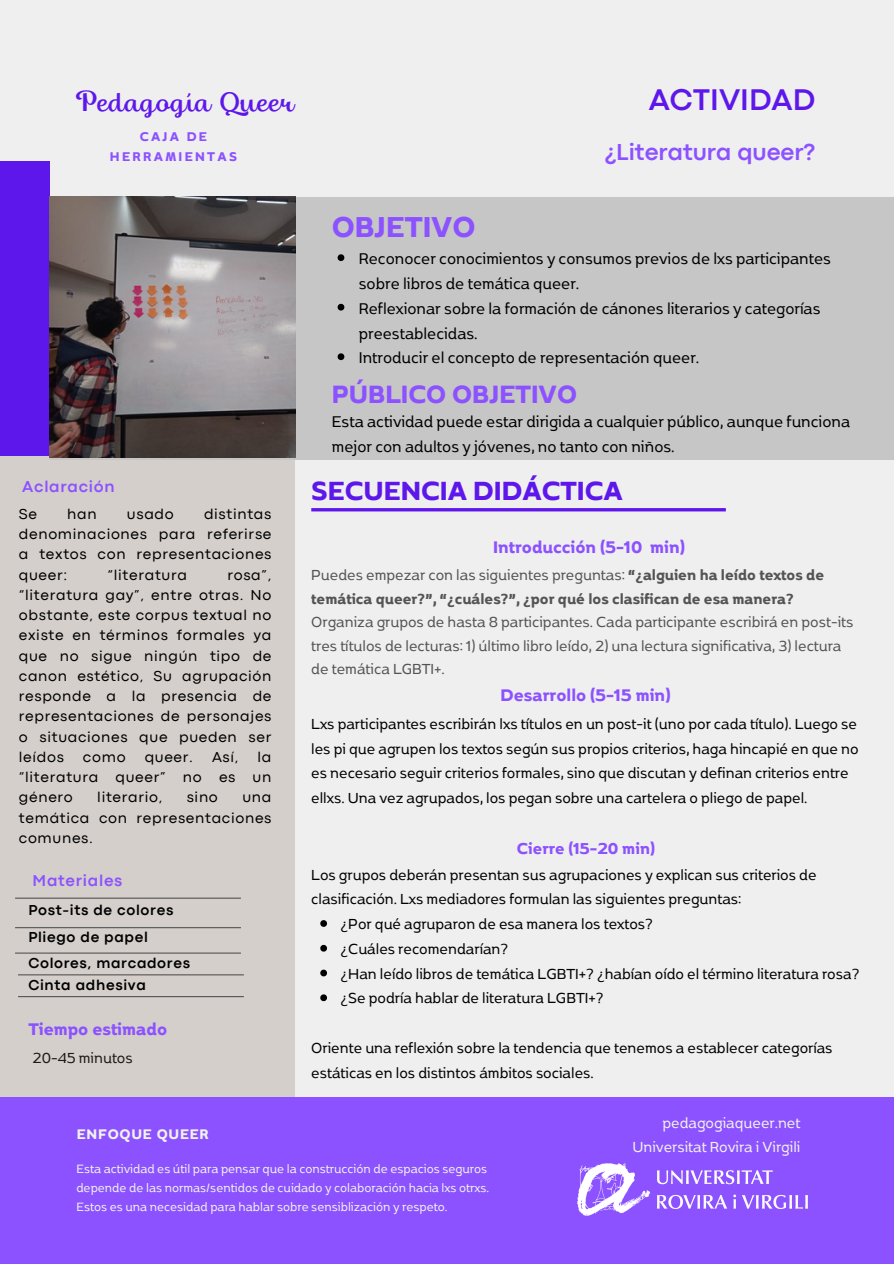
<style>
.page{position:relative;width:894px;height:1264px;background:#fff}
.page>*{position:absolute;margin:0;border:0;box-sizing:border-box;transform-origin:0 0}
.t1{font:700 34.2px "Boriboon";color:#8c52ff}
.t2{font:700 31.2px "Boriboon";color:#5e17eb}
.t3{font:700 31.2px "Codec Pro";color:#5e17eb}
.t4{font:700 29.7px "Boriboon";color:#8c52ff}
.t5{font:26.25px "Thephir";color:#5e17eb}
.t6{font:700 24.15px "Codec Pro";color:#8c52ff}
.t7{font:700 19.95px "Boriboon";color:#8c52ff}
.t8{font:700 18.75px "Boriboon";color:#8c52ff}
.t9{font:18.45px/24.8px "Boriboon";color:#000}
.t10{font:17.25px/24.8px "Boriboon";color:#000}
.t11{font:17.25px/23.7px "Boriboon";color:#545454}
.t12{font:700 17.25px/23.7px "Boriboon";color:#545454}
.t13{font:17.25px "Boriboon";color:#f1f1f0}
.t14{font:17.25px "Boriboon";color:#221917}
.t15{font:700 16.5px "Codec Pro";letter-spacing:.045em;color:#8c52ff}
.t16{font:700 16.5px "Boriboon";letter-spacing:.045em;color:#f1f1f0}
.t17{font:15px/20.2px "Codec Pro";letter-spacing:.045em;color:#000;text-align:justify}
.t18{font:700 15px "Codec Pro";letter-spacing:.045em;color:#000}
.t19{font:700 15px/20.2px "Boriboon";letter-spacing:.155em;color:#8c52ff;text-align:center}
.t20{font:14.25px/19.2px "Boriboon";color:#f1f1f0}
.s1{font-weight:400}
</style>
<div class="page">
<div style="left:0;top:0;width:893px;height:1263px;background:#efefef"></div>
<div style="left:0;top:431px;width:295px;height:681px;background:#d4cfcb"></div>
<div style="left:0;top:1097px;width:893px;height:166px;background:#8c52ff"></div>
<div style="left:50px;top:197px;width:843px;height:263px;background:#c6c6c6"></div>
<div style="left:0;top:161px;width:50px;height:294px;background:#5e17eb"></div>
<hr style="left:15px;top:952px;width:226px;height:1px;background:#545454">
<hr style="left:311px;top:508px;width:414px;height:3px;background:#5e17eb">
<hr style="left:15px;top:897px;width:226px;height:1px;background:#545454">
<hr style="left:15px;top:927px;width:226px;height:1px;background:#545454">
<img style="left:50px;top:197px;width:245px;height:261px">
<svg style="left:337px;top:254px;width:7px;height:7px"></svg>
<svg style="left:337px;top:304px;width:7px;height:6px"></svg>
<svg style="left:337px;top:353px;width:7px;height:7px"></svg>
<img style="left:577px;top:1163px;width:230px;height:52px">
<svg style="left:320px;top:920px;width:7px;height:6px"></svg>
<svg style="left:320px;top:944px;width:7px;height:7px"></svg>
<svg style="left:320px;top:969px;width:7px;height:7px"></svg>
<svg style="left:320px;top:994px;width:7px;height:7px"></svg>
<hr style="left:18px;top:974px;width:226px;height:1px;background:#545454">
<hr style="left:18px;top:996px;width:226px;height:1px;background:#545454">
<p class="t5" style="left:75px;top:93px;width:221px">Pedagogía Queer</p>
<p class="t19" style="left:110px;top:125px;width:128px">CAJA DE<br>HERRAMIENTAS</p>
<p class="t3" style="left:648px;top:89px;width:168px">ACTIVIDAD</p>
<p class="t6" style="left:604px;top:143px;width:212px">¿Literatura queer?</p>
<p class="t15" style="left:22px;top:481px;width:94px">Aclaración</p>
<p class="t17" style="left:19px;top:505px;width:20px">Se</p>
<p class="t17" style="left:67px;top:505px;width:31px">han</p>
<p class="t17" style="left:127px;top:505px;width:48px">usado</p>
<p class="t17" style="left:19px;top:505px;width:254px;text-indent:185px">distintas denominaciones para referirse a textos con representaciones queer:</p>
<p class="t17" style="left:108px;top:565px;width:81px">“literatura</p>
<p class="t17" style="left:19px;top:565px;width:254px;text-indent:208px">rosa”, “literatura gay”, entre otras. No obstante, este corpus textual no existe en términos formales ya que no sigue ningún tipo de canon estético, Su agrupación responde a la presencia de representaciones de personajes o situaciones que pueden ser leídos</p>
<p class="t17" style="left:83px;top:748px;width:44px">como</p>
<p class="t17" style="left:145px;top:748px;width:50px">queer.</p>
<p class="t17" style="left:212px;top:748px;width:28px">Así,</p>
<p class="t17" style="left:19px;top:748px;width:254px;text-indent:238px">la “literatura queer” no es un género</p>
<p class="t17" style="left:97px;top:788px;width:66px">literario,</p>
<p class="t17" style="left:187px;top:788px;width:33px">sino</p>
<p class="t17" style="left:19px;top:788px;width:254px;text-indent:223px">una temática con representaciones comunes.</p>
<h2 class="t15" style="left:33px;top:874px;width:91px">Materiales</h2>
<h1 class="t18" style="left:28px;top:904px;width:146px">Post-its de colores</h1>
<p class="t18" style="left:28px;top:932px;width:121px">Pliego de papel</p>
<p class="t18" style="left:28px;top:957px;width:163px">Colores, marcadores</p>
<p class="t18" style="left:28px;top:979px;width:119px">Cinta adhesiva</p>
<h5 class="t7" style="left:28px;top:1016px;width:140px">Tiempo estimado</h5>
<p class="t14" style="left:33px;top:1046px;width:102px">20-45 minutos</p>
<p class="t16" style="left:77px;top:1123px;width:133px">ENFOQUE QUEER</p>
<p class="t1" style="left:331px;top:205px;width:145px">OBJETIVO</p>
<h1 class="t9" style="left:359px;top:246px;width:473px">Reconocer conocimientos y consumos previos de lxs participantes sobre libros de temática queer.</h1>
<p class="t9" style="left:359px;top:295px;width:463px">Reflexionar sobre la formación de cánones literarios y categorías preestablecidas.</p>
<h3 class="t9" style="left:359px;top:345px;width:342px">Introducir el concepto de representación queer.</h3>
<h5 class="t4" style="left:331px;top:375px;width:247px">PÚBLICO OBJETIVO</h5>
<p class="t9" style="left:331px;top:408px;width:519px">Esta actividad puede estar dirigida a cualquier público, aunque funciona mejor con adultos y jóvenes, no tanto con niños.</p>
<p class="t2" style="left:311px;top:471px;width:313px">SECUENCIA DIDÁCTICA</p>
<p class="t7" style="left:493px;top:534px;width:193px">Introducción (5-10 min)</p>
<h1 class="t12" style="left:311px;top:562px;width:514px"><span class="s1">Puedes empezar con las siguientes preguntas:</span> “¿alguien ha leído textos de temática queer?”, “¿cuáles?”, ¿por qué los clasifican de esa manera?</h1>
<p class="t11" style="left:311px;top:609px;width:543px">Organiza grupos de hasta 8 participantes. Cada participante escribirá en post-its tres títulos de lecturas: 1) último libro leído, 2) una lectura significativa, 3) lectura de temática LGBTI+.</p>
<p class="t7" style="left:500px;top:682px;width:171px">Desarrollo (5-15 min)</p>
<h5 class="t10" style="left:311px;top:710px;width:549px">Lxs participantes escribirán lxs títulos en un post-it (uno por cada título). Luego se les pi que agrupen los textos según sus propios criterios, haga hincapié en que no es necesario seguir criterios formales, sino que discutan y definan criterios entre ellxs. Una vez agrupados, los pegan sobre una cartelera o pliego de papel.</h5>
<p class="t8" style="left:517px;top:836px;width:139px">Cierre (15-20 min)</p>
<p class="t10" style="left:311px;top:861px;width:506px">Los grupos deberán presentan sus agrupaciones y explican sus criterios de clasificación. Lxs mediadores formulan las siguientes preguntas:</p>
<p class="t10" style="left:340px;top:910px;width:314px">¿Por qué agruparon de esa manera los textos?</p>
<p class="t10" style="left:340px;top:935px;width:169px">¿Cuáles recomendarían?</p>
<p class="t10" style="left:340px;top:960px;width:520px">¿Han leído libros de temática LGBTI+? ¿habían oído el término literatura rosa?</p>
<p class="t10" style="left:340px;top:985px;width:264px">¿Se podría hablar de literatura LGBTI+?</p>
<p class="t10" style="left:311px;top:1034px;width:522px">Oriente una reflexión sobre la tendencia que tenemos a establecer categorías estáticas en los distintos ámbitos sociales.</p>
<p class="t13" style="left:662px;top:1111px;width:139px">pedagogiaqueer.net</p>
<p class="t13" style="left:632px;top:1136px;width:169px">Universitat Rovira i Virgili</p>
<h4 class="t20" style="left:76px;top:1157px;width:414px">Esta actividad es útil para pensar que la construcción de espacios seguros depende de las normas/sentidos de cuidado y colaboración hacia lxs otrxs.<br>Estos es una necesidad para hablar sobre sensiblización y respeto.</h4>
</div>
